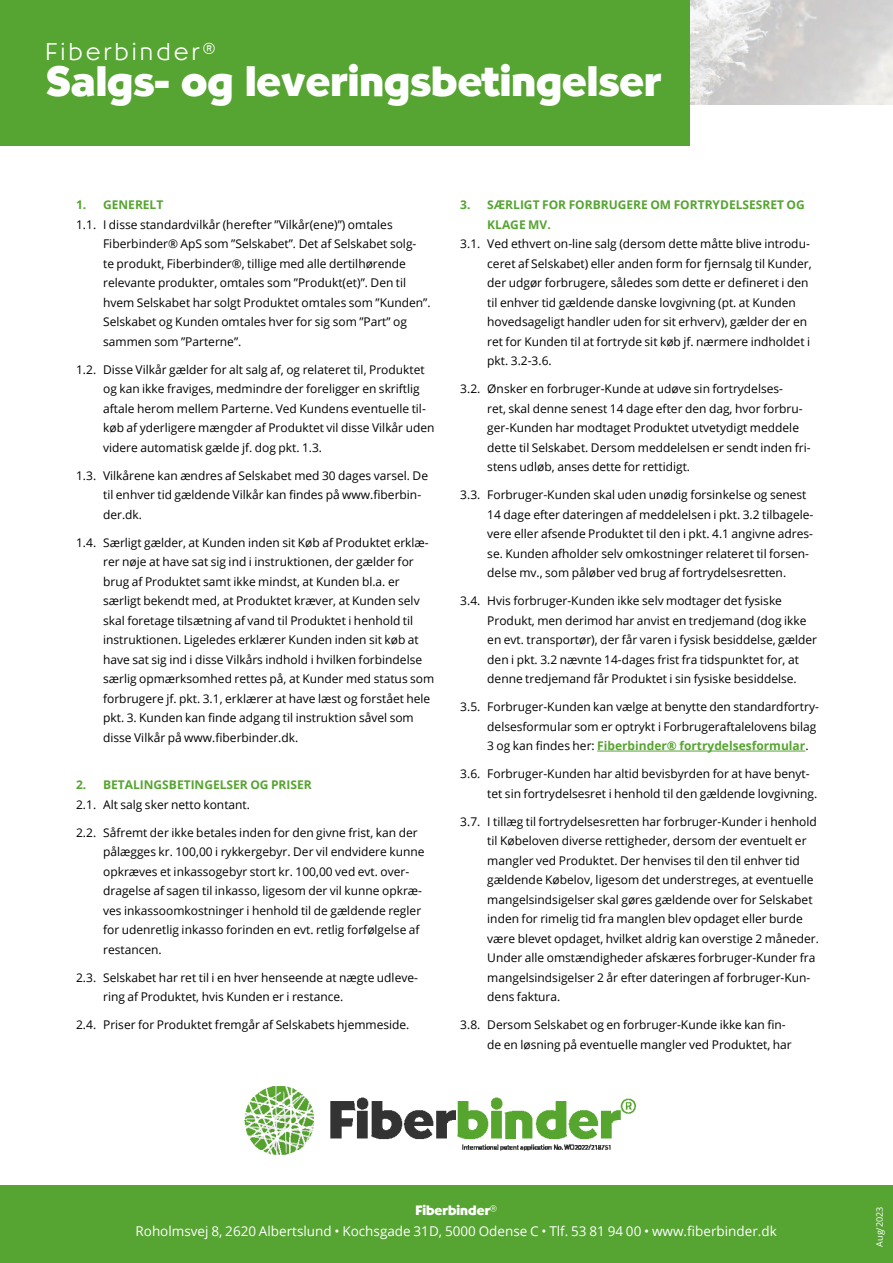
<style>
.page{position:relative;width:893px;height:1263px;background:#fff}
.page>*{position:absolute;margin:0;border:0;box-sizing:border-box;transform-origin:0 0}
.t1{font:42px "Cg Bernhardt Bd";color:#fff}
.t2{font:24px "Cg Bernhardt Lt";letter-spacing:.15em;color:#fff}
.t3{font:13.5px "Open Sans";color:#fff}
.t4{font:13.5px "Cg Bernhardt Bd";color:#fff}
.t5{font:12px/19.5px "Open Sans";color:#000}
.t6{font:700 12px/19.5px "Open Sans";color:#56a431}
.t7{font:9px "Open Sans";color:#fff}
.s1{font-weight:700;color:#56a431}
</style>
<div class="page">
<div style="left:0;top:1185px;width:893px;height:78px;background:#56a431"></div>
<hr style="left:597px;top:751px;width:208px;height:1px;background:#56a431">
<img style="left:690px;top:0;width:203px;height:104px">
<div style="left:0;top:0;width:690px;height:145px;background:#56a431"></div>
<img style="left:244px;top:1086px;width:392px;height:69px">
<h2 class="t2" style="left:46px;top:37px;width:171px">Fiberbinder®</h2>
<h1 class="t1" style="left:46px;top:55px;width:617px">Salgs- og leveringsbetingelser</h1>
<p class="t6" style="left:76px;top:195px;width:89px">1. GENERELT</p>
<p class="t5" style="left:103px;top:214px;width:329px;text-indent:-27px">1.1. I disse standardvilkår (herefter ”Vilkår(ene)”) omtales Fiberbinder® ApS som ”Selskabet”. Det af Selskabet solg-<br>te produkt, Fiberbinder®, tillige med alle dertilhørende relevante produkter, omtales som ”Produkt(et)”. Den til hvem Selskabet har solgt Produktet omtales som ”Kunden”.<br>Selskabet og Kunden omtales hver for sig som ”Part” og sammen som ”Parterne”.</p>
<p class="t5" style="left:103px;top:359px;width:333px;text-indent:-27px">1.2. Disse Vilkår gælder for alt salg af, og relateret til, Produktet og kan ikke fraviges, medmindre der foreligger en skriftlig aftale herom mellem Parterne. Ved Kundens eventuelle til&shy;køb af yderligere mængder af Produktet vil disse Vilkår uden videre automatisk gælde jf. dog pkt. 1.3.</p>
<p class="t5" style="left:103px;top:465px;width:326px;text-indent:-27px">1.3. Vilkårene kan ændres af Selskabet med 30 dages varsel. De til enhver tid gældende Vilkår kan findes på www.fiberbin&shy;der.dk.</p>
<p class="t5" style="left:103px;top:532px;width:333px;text-indent:-27px">1.4. Særligt gælder, at Kunden inden sit Køb af Produktet erklæ&shy;rer nøje at have sat sig ind i instruktionen, der gælder for brug af Produktet samt ikke mindst, at Kunden bl.a. er særligt bekendt med, at Produktet kræver, at Kunden selv skal foretage tilsætning af vand til Produktet i henhold til instruktionen. Ligeledes erklærer Kunden inden sit køb at have sat sig ind i disse Vilkårs indhold i hvilken forbindelse særlig opmærksomhed rettes på, at Kunder med status som forbrugere jf. pkt. 3.1, erklærer at have læst og forstået hele pkt. 3. Kunden kan finde adgang til instruktion såvel som disse Vilkår på www.fiberbinder.dk.</p>
<p class="t6" style="left:76px;top:775px;width:237px">2. BETALINGSBETINGELSER OG PRISER</p>
<p class="t5" style="left:76px;top:794px;width:175px">2.1. Alt salg sker netto kontant.</p>
<p class="t5" style="left:103px;top:822px;width:323px;text-indent:-27px">2.2. Såfremt der ikke betales inden for den givne frist, kan der pålægges kr. 100,00 i rykkergebyr. Der vil endvidere kunne opkræves et inkassogebyr stort kr. 100,00 ved evt. over&shy;dragelse af sagen til inkasso, ligesom der vil kunne opkræ&shy;ves inkassoomkostninger i henhold til de gældende regler for udenretlig inkasso forinden en evt. retlig forfølgelse af restancen.</p>
<p class="t5" style="left:103px;top:967px;width:316px;text-indent:-27px">2.3. Selskabet har ret til i en hver henseende at nægte udleve&shy;ring af Produktet, hvis Kunden er i restance.</p>
<p class="t5" style="left:76px;top:1015px;width:335px">2.4. Priser for Produktet fremgår af Selskabets hjemmeside.</p>
<p class="t6" style="left:487px;top:195px;width:319px;text-indent:-27px">3. SÆRLIGT FOR FORBRUGERE OM FORTRYDELSESRET OG<br>KLAGE MV.</p>
<p class="t5" style="left:487px;top:234px;width:326px;text-indent:-27px">3.1. Ved ethvert on-line salg (dersom dette måtte blive introdu&shy;ceret af Selskabet) eller anden form for fjernsalg til Kunder, der udgør forbrugere, således som dette er defineret i den til enhver tid gældende danske lovgivning (pt. at Kunden hovedsageligt handler uden for sit erhverv), gælder der en ret for Kunden til at fortryde sit køb jf. nærmere indholdet i pkt. 3.2-3.6.</p>
<p class="t5" style="left:487px;top:379px;width:325px;text-indent:-27px">3.2. Ønsker en forbruger-Kunde at udøve sin fortrydelses-<br>ret, skal denne senest 14 dage efter den dag, hvor forbru&shy;ger-Kunden har modtaget Produktet utvetydigt meddele dette til Selskabet. Dersom meddelelsen er sendt inden fri&shy;stens udløb, anses dette for rettidigt.</p>
<p class="t5" style="left:487px;top:485px;width:328px;text-indent:-27px">3.3. Forbruger-Kunden skal uden unødig forsinkelse og senest 14 dage efter dateringen af meddelelsen i pkt. 3.2 tilbagele&shy;vere eller afsende Produktet til den i pkt. 4.1 angivne adres&shy;se. Kunden afholder selv omkostninger relateret til forsen&shy;delse mv., som påløber ved brug af fortrydelsesretten.</p>
<p class="t5" style="left:487px;top:591px;width:331px;text-indent:-27px">3.4. Hvis forbruger-Kunden ikke selv modtager det fysiske Produkt, men derimod har anvist en tredjemand (dog ikke en evt. transportør), der får varen i fysisk besiddelse, gælder den i pkt. 3.2 nævnte 14-dages frist fra tidspunktet for, at denne tredjemand får Produktet i sin fysiske besiddelse.</p>
<p class="t5" style="left:487px;top:697px;width:333px;text-indent:-27px">3.5. Forbruger-Kunden kan vælge at benytte den standardfortry&shy;delsesformular som er optrykt i Forbrugeraftalelovens bilag<br>3 og kan findes her: <span class="s1">Fiberbinder® fortrydelsesformular</span>.</p>
<p class="t5" style="left:487px;top:764px;width:332px;text-indent:-27px">3.6. Forbruger-Kunden har altid bevisbyrden for at have benyt&shy;tet sin fortrydelsesret i henhold til den gældende lovgivning.</p>
<p class="t5" style="left:487px;top:811px;width:333px;text-indent:-27px">3.7. I tillæg til fortrydelsesretten har forbruger-Kunder i henhold til Købeloven diverse rettigheder, dersom der eventuelt er mangler ved Produktet. Der henvises til den til enhver tid gældende Købelov, ligesom det understreges, at eventuelle mangelsindsigelser skal gøres gældende over for Selskabet inden for rimelig tid fra manglen blev opdaget eller burde være blevet opdaget, hvilket aldrig kan overstige 2 måneder.<br>Under alle omstændigheder afskæres forbruger-Kunder fra mangelsindsigelser 2 år efter dateringen af forbruger-Kun&shy;dens faktura.</p>
<p class="t5" style="left:487px;top:1015px;width:306px;text-indent:-27px">3.8. Dersom Selskabet og en forbruger-Kunde ikke kan fin&shy;de en løsning på eventuelle mangler ved Produktet, har</p>
<p class="t4" style="left:415px;top:1202px;width:83px">Fiberbinder®</p>
<p class="t3" style="left:136px;top:1222px;width:643px">Roholmsvej 8, 2620 Albertslund • Kochsgade 31D, 5000 Odense C • Tlf. 53 81 94 00 • www.fiberbinder.dk</p>
<p class="t7" style="left:873px;top:1247px;width:42px;rotate:-90deg">Aug/2023</p>
</div>
